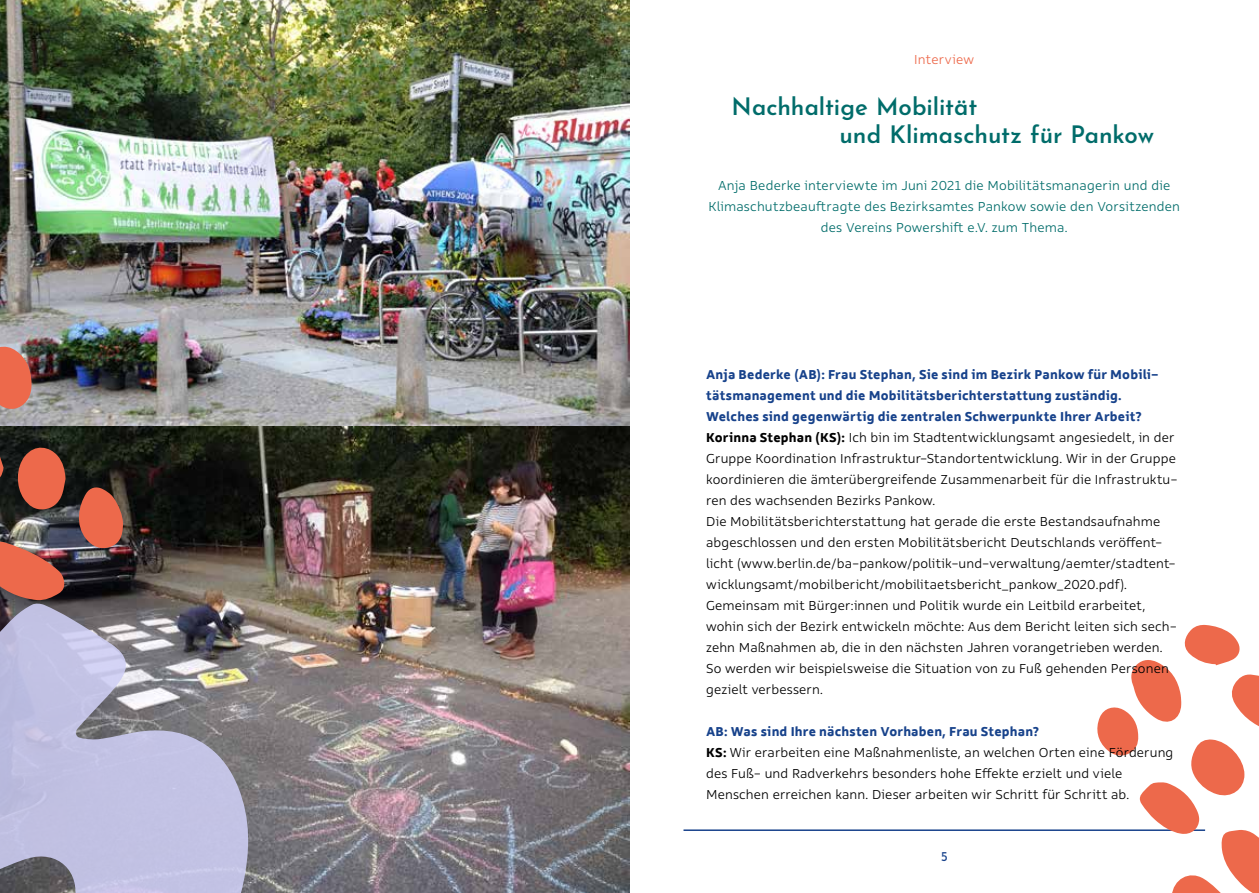
<style>
.page{position:relative;width:1259px;height:893px;background:#fff}
.page>*{position:absolute;margin:0;border:0;box-sizing:border-box;transform-origin:0 0}
.t1{font:600 24px/28.8px "Josefin Sans";letter-spacing:-.005em;color:#006c6a}
.t2{font:300 14.25px/21px "Rehn W03";letter-spacing:.005em;color:#000}
.t3{font:300 14.25px/21px "Rehn W03";letter-spacing:.01em;color:#006c6a;text-align:center}
.t4{font:300 14.25px "Rehn W03";letter-spacing:.01em;color:#ed694b}
.t5{font:13.5px "Josefin Sans";color:#17428b}
.s1{font-weight:700;color:#17428b}
.s2{font-weight:700}
</style>
<div class="page">
<hr style="left:683px;top:829px;width:522px;height:2px;background:#17428b">
<img style="left:0;top:0;width:629px;height:893px">
<svg style="left:0;top:603px;width:251px;height:290px;fill:#c1c0e2"></svg>
<svg style="left:1094px;top:624px;width:165px;height:269px"></svg>
<img style="left:0;top:541px;width:65px;height:60px">
<svg style="left:0;top:432px;width:4px;height:55px"></svg>
<svg style="left:0;top:343px;width:32px;height:68px"></svg>
<svg style="left:16px;top:443px;width:50px;height:67px"></svg>
<svg style="left:75px;top:486px;width:48px;height:64px"></svg>
<p class="t4" style="left:914px;top:50px;width:61px">Interview</p>
<h1 class="t1" style="left:839px;top:89px;width:316px;text-indent:-108px">Nachhaltige Mobilität<br>und Klimaschutz für Pankow</h1>
<p class="t3" style="left:708px;top:174px;width:473px">Anja Bederke interviewte im Juni 2021 die Mobilitätsmanagerin und die<br>Klimaschutzbeauftragte des Bezirksamtes Pankow sowie den Vorsitzenden des Vereins Powershift e.V. zum Thema.</p>
<p class="t2" style="left:706px;top:363px;width:473px"><span class="s1">Anja Bederke (AB): Frau Stephan, Sie sind im Bezirk Pankow für Mobili&shy;tätsmanagement und die Mobilitätsberichterstattung zuständig.<br>Welches sind gegenwärtig die zentralen Schwerpunkte Ihrer Arbeit?<br></span><span class="s2">Korinna Stephan (KS):</span> Ich bin im Stadtentwicklungsamt angesiedelt, in der Gruppe Koordination Infrastruktur-Standortentwicklung. Wir in der Gruppe koordinieren die ämterübergreifende Zusammenarbeit für die Infrastruktu&shy;ren des wachsenden Bezirks Pankow.<br>Die Mobilitätsberichterstattung hat gerade die erste Bestandsaufnahme abgeschlossen und den ersten Mobilitätsbericht Deutschlands veröffent&shy;licht (www.berlin.de/ba-pankow/politik-und-verwaltung/aemter/stadtent&shy;wicklungsamt/mobilbericht/mobilitaetsbericht_pankow_2020.pdf).<br>Gemeinsam mit Bürger:innen und Politik wurde ein Leitbild erarbeitet, wohin sich der Bezirk entwickeln möchte: Aus dem Bericht leiten sich sech&shy;zehn Maßnahmen ab, die in den nächsten Jahren vorangetrieben werden.<br>So werden wir beispielsweise die Situation von zu Fuß gehenden Personen gezielt verbessern.</p>
<p class="t2" style="left:706px;top:720px;width:469px"><span class="s1">AB: Was sind Ihre nächsten Vorhaben, Frau Stephan?<br></span><span class="s2">KS:</span> Wir erarbeiten eine Maßnahmenliste, an welchen Orten eine Förderung des Fuß- und Radverkehrs besonders hohe Effekte erzielt und viele Menschen erreichen kann. Dieser arbeiten wir Schritt für Schritt ab.</p>
<p class="t5" style="left:940px;top:845px;width:9px">5</p>
</div>
